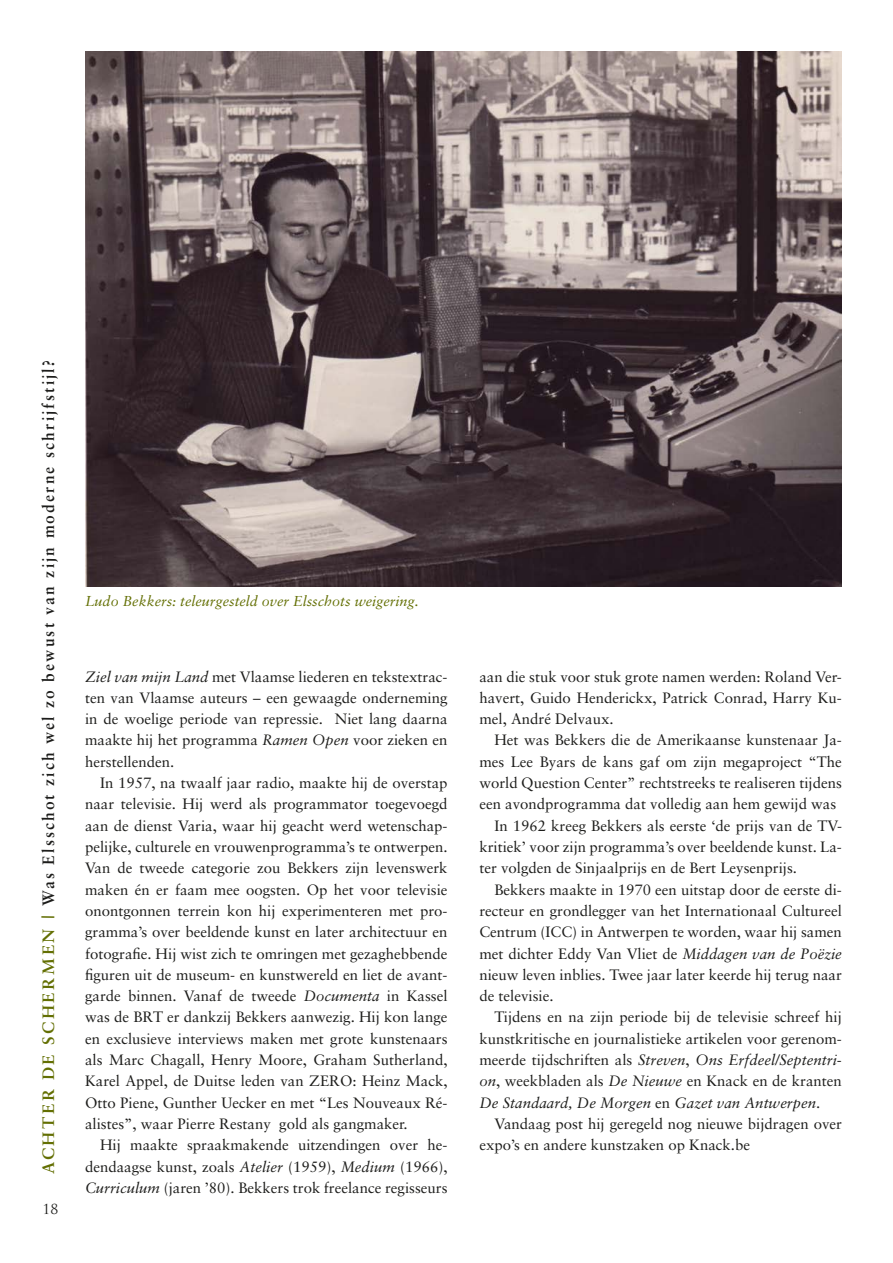
<style>
.page{position:relative;width:893px;height:1263px;background:#fff}
.page>*{position:absolute;margin:0;border:0;box-sizing:border-box;transform-origin:0 0}
.t1{font:700 16.5px "Sabon LT";color:#1d1d1b;scale:.94 1}
.t2{font:15px/21.3px "Sabon LT";color:#1d1d1b;text-align:justify}
.t3{font:italic 15px "Sabon LT";color:#1d1d1b}
.t4{font:italic 14.4px "Sabon LT";color:#636f03}
.t5{font:13.5px "Trajan Pro";color:#1d1d1b}
.s1{color:#636f03}
.s2{font-style:italic}
.s3{font-style:normal}
</style>
<div class="page">
<img style="left:85px;top:51px;width:757px;height:536px">
<p class="t1" style="left:38px;top:1174px;width:868px;rotate:-90deg"><span class="s1">ACHTER DE SCHERMEN |</span> Was Elsschot zich wel zo bewust van zijn moderne schrijfstijl?</p>
<p class="t5" style="left:43px;top:1200px;width:17px">18</p>
<p class="t4" style="left:85px;top:593px;width:335px">Ludo Bekkers: teleurgesteld over Elsschots weigering.</p>
<p class="t2" style="left:85px;top:665px;width:364px"><span class="s2">Ziel van mijn Land</span> met Vlaamse liederen en tekstextrac&shy;ten van Vlaamse auteurs – een gewaagde onderneming in de woelige periode van repressie. Niet lang daarna maakte hij het programma <span class="s2">Ramen Open</span> voor zieken en herstellenden.</p>
<p class="t2" style="left:85px;top:772px;width:364px;text-indent:15px">In 1957, na twaalf jaar radio, maakte hij de overstap naar televisie. Hij werd als programmator toegevoegd aan de dienst Varia, waar hij geacht werd wetenschap&shy;pelijke, culturele en vrouwenprogramma’s te ontwerpen.<br>Van de tweede categorie zou Bekkers zijn levenswerk maken én er faam mee oogsten. Op het voor televisie onontgonnen terrein kon hij experimenteren met pro&shy;gramma’s over beeldende kunst en later architectuur en fotografie. Hij wist zich te omringen met gezaghebbende figuren uit de museum- en kunstwereld en liet de avant&shy;garde binnen. Vanaf de tweede <span class="s2">Documenta</span> in Kassel was de BRT er dankzij Bekkers aanwezig. Hij kon lange en exclusieve interviews maken met grote kunstenaars als Marc Chagall, Henry Moore, Graham Sutherland, Karel Appel, de Duitse leden van ZERO: Heinz Mack, Otto Piene, Gunther Uecker en met “Les Nouveaux Ré&shy;alistes”, waar Pierre Restany gold als gangmaker.</p>
<p class="t2" style="left:85px;top:1134px;width:364px;text-indent:15px">Hij maakte spraakmakende uitzendingen over he&shy;dendaagse kunst, zoals <span class="s2">Atelier</span> (1959), <span class="s2">Medium</span> (1966), <span class="s2">Curriculum</span> (jaren ’80). Bekkers trok freelance regisseurs</p>
<p class="t2" style="left:479px;top:665px;width:364px">aan die stuk voor stuk grote namen werden: Roland Ver&shy;havert, Guido Henderickx, Patrick Conrad, Harry Ku&shy;mel, André Delvaux.</p>
<p class="t2" style="left:494px;top:729px;width:349px">Het was Bekkers die de Amerikaanse kunstenaar Ja-</p>
<p class="t2" style="left:479px;top:751px;width:364px">mes Lee Byars de kans gaf om zijn megaproject “The</p>
<p class="t2" style="left:479px;top:772px;width:364px">world Question Center” rechtstreeks te realiseren tijdens</p>
<p class="t2" style="left:479px;top:793px;width:358px">een avondprogramma dat volledig aan hem gewijd was</p>
<p class="t2" style="left:494px;top:815px;width:349px">In 1962 kreeg Bekkers als eerste ‘de prijs van de TV-</p>
<p class="t2" style="left:479px;top:836px;width:364px">kritiek’ voor zijn programma’s over beeldende kunst. La-</p>
<p class="t2" style="left:479px;top:857px;width:319px">ter volgden de Sinjaalprijs en de Bert Leysenprijs.</p>
<p class="t2" style="left:494px;top:878px;width:349px">Bekkers maakte in 1970 een uitstap door de eerste di-</p>
<p class="t2" style="left:479px;top:900px;width:364px">recteur en grondlegger van het Internationaal Cultureel</p>
<p class="t2" style="left:479px;top:921px;width:364px">Centrum (ICC) in Antwerpen te worden, waar hij samen</p>
<p class="t2" style="left:479px;top:942px;width:364px">met dichter Eddy Van Vliet de <span class="s2">Middagen van de Poëzie</span></p>
<p class="t2" style="left:479px;top:964px;width:364px">nieuw leven inblies. Twee jaar later keerde hij terug naar</p>
<p class="t2" style="left:479px;top:985px;width:76px">de televisie.</p>
<p class="t2" style="left:494px;top:1006px;width:349px">Tijdens en na zijn periode bij de televisie schreef hij</p>
<p class="t2" style="left:479px;top:1028px;width:364px">kunstkritische en journalistieke artikelen voor gerenom-</p>
<p class="t3" style="left:479px;top:1051px;width:364px"><span class="s3">meerde tijdschriften als</span> Streven<span class="s3">,</span> Ons Erfdeel/Septentri-</p>
<p class="t2" style="left:479px;top:1070px;width:364px"><span class="s2">on</span>, weekbladen als <span class="s2">De Nieuwe</span> en Knack en de kranten</p>
<p class="t3" style="left:479px;top:1094px;width:342px">De Standaard, De Morgen <span class="s3">en</span> Gazet van Antwerpen<span class="s3">.</span></p>
<p class="t2" style="left:494px;top:1113px;width:349px">Vandaag post hij geregeld nog nieuwe bijdragen over</p>
<p class="t2" style="left:479px;top:1134px;width:272px">expo’s en andere kunstzaken op Knack.be</p>
</div>
